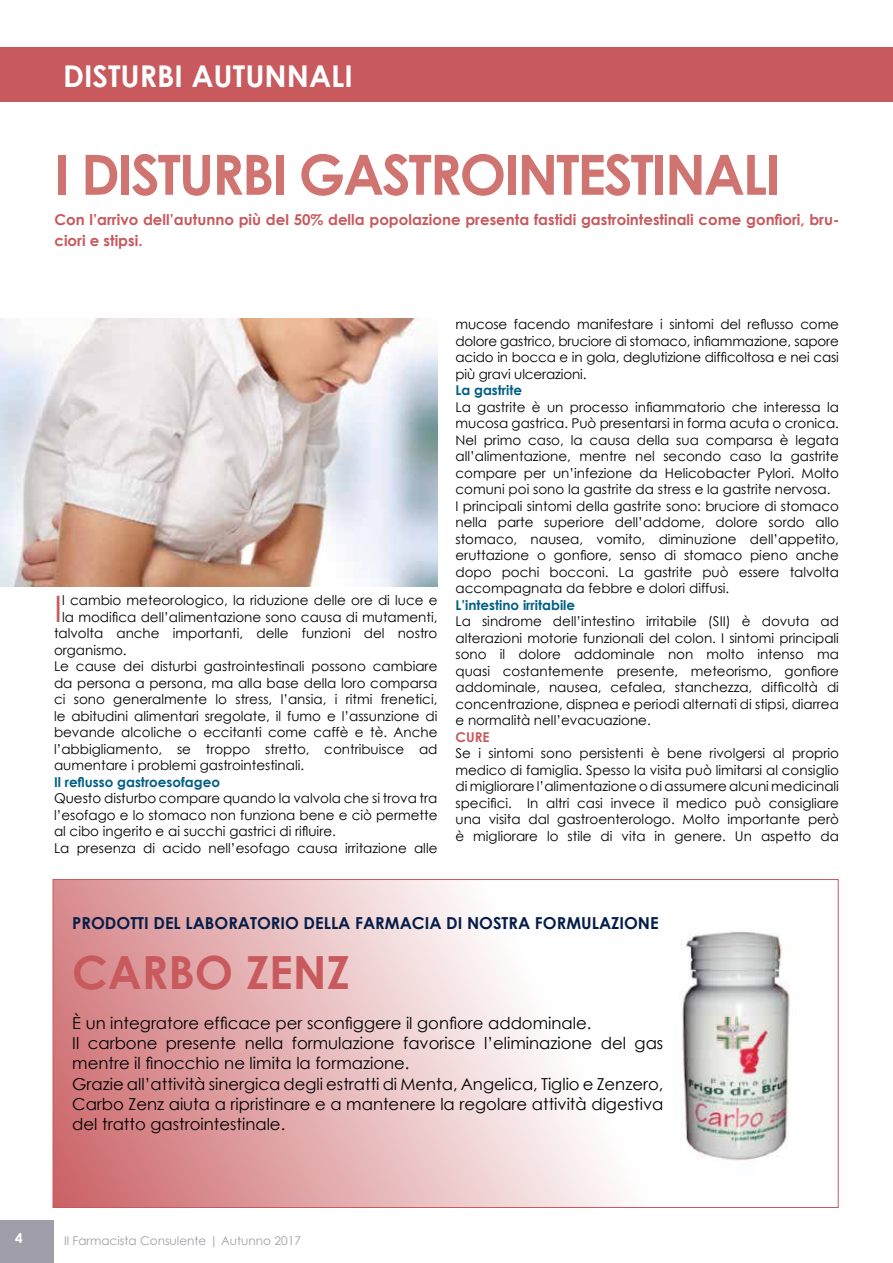
<style>
.page{position:relative;width:893px;height:1263px;background:#fff}
.page>*{position:absolute;margin:0;border:0;box-sizing:border-box;transform-origin:0 0}
.t1{font:700 55.5px "Century Gothic";letter-spacing:-.04em;color:#d07471}
.t2{font:700 45.75px "Century Gothic";color:#c8595d}
.t3{font:36.45px "Century Gothic";color:#c8595d}
.t4{font:700 30px "Century Gothic";color:#fff}
.t5{font:16.5px/20.1px "Century Gothic";color:#000}
.t6{font:700 16.5px "Century Gothic";color:#051d49}
.t7{font:700 15px/21px "Century Gothic";color:#c8595d}
.t8{font:13.5px/16.5px "Century Gothic";color:#000;text-align:justify}
.t9{font:700 13.5px "Century Gothic";color:#006085}
.t10{font:700 13.5px "Century Gothic";color:#c8595d}
.t11{font:700 13.5px "Century Gothic";color:#fff}
.t12{font:12px "Century Gothic";color:#a09ea9}
</style>
<div class="page">
<div style="left:0;top:1220px;width:54px;height:43px;background:#a09ea9"></div>
<svg style="left:55px;top:881px;width:563px;height:325px"></svg>
<div style="left:0;top:48px;width:893px;height:54px;background:#c8595d"></div>
<img style="left:0;top:319px;width:437px;height:267px">
<img style="left:681px;top:932px;width:109px;height:229px">
<h3 class="t4" style="left:63px;top:53px;width:16px">disturbi</h3>
<h3 class="t4" style="left:191px;top:53px;width:163px">AUTUNNALI</h3>
<h1 class="t1" style="left:54px;top:132px;width:727px">I DISTURBI GASTROINTESTINALI</h1>
<p class="t7" style="left:54px;top:208px;width:786px">Con l’arrivo dell’autunno più del 50% della popolazione presenta fastidi gastrointestinali come gonfiori, bru&shy;ciori e stipsi.</p>
<h3 class="t3" style="left:54px;top:583px;width:10px">I</h3>
<p class="t8" style="left:62px;top:592px;width:377px">l cambio meteorologico, la riduzione delle ore di luce e</p>
<p class="t8" style="left:62px;top:609px;width:377px">la modifica dell’alimentazione sono causa di mutamenti,</p>
<p class="t8" style="left:54px;top:625px;width:385px">talvolta anche importanti, delle funzioni del nostro</p>
<p class="t8" style="left:54px;top:642px;width:74px">organismo.</p>
<p class="t8" style="left:54px;top:658px;width:385px">Le cause dei disturbi gastrointestinali possono cambiare</p>
<p class="t8" style="left:54px;top:675px;width:385px">da persona a persona, ma alla base della loro comparsa</p>
<p class="t8" style="left:54px;top:691px;width:385px">ci sono generalmente lo stress, l’ansia, i ritmi frenetici,</p>
<p class="t8" style="left:54px;top:708px;width:385px">le abitudini alimentari sregolate, il fumo e l’assunzione di</p>
<p class="t8" style="left:54px;top:724px;width:385px">bevande alcoliche o eccitanti come caffè e tè. Anche</p>
<p class="t8" style="left:54px;top:741px;width:385px">l’abbigliamento, se troppo stretto, contribuisce ad</p>
<p class="t8" style="left:54px;top:757px;width:252px">aumentare i problemi gastrointestinali.</p>
<p class="t9" style="left:54px;top:772px;width:168px">Il reflusso gastroesofageo</p>
<p class="t8" style="left:54px;top:790px;width:385px;text-align:left">Questo disturbo compare quando la valvola che si trova tra l’esofago e lo stomaco non funziona bene e ciò permette al cibo ingerito e ai succhi gastrici di rifluire.<br>La presenza di acido nell’esofago causa irritazione alle</p>
<p class="t8" style="left:455px;top:316px;width:385px">mucose facendo manifestare i sintomi del reflusso come dolore gastrico, bruciore di stomaco, infiammazione, sapore acido in bocca e in gola, deglutizione difficoltosa e nei casi più gravi ulcerazioni.</p>
<p class="t9" style="left:455px;top:380px;width:68px">La gastrite</p>
<p class="t8" style="left:455px;top:398px;width:385px;text-align:left">La gastrite è un processo infiammatorio che interessa la mucosa gastrica. Può presentarsi in forma acuta o cronica.<br>Nel primo caso, la causa della sua comparsa è legata all’alimentazione, mentre nel secondo caso la gastrite compare per un’infezione da Helicobacter Pylori. Molto comuni poi sono la gastrite da stress e la gastrite nervosa.<br>I principali sintomi della gastrite sono: bruciore di stomaco nella parte superiore dell’addome, dolore sordo allo stomaco, nausea, vomito, diminuzione dell’appetito, eruttazione o gonfiore, senso di stomaco pieno anche dopo pochi bocconi. La gastrite può essere talvolta accompagnata da febbre e dolori diffusi.</p>
<p class="t9" style="left:455px;top:594px;width:121px">L’intestino irritabile</p>
<p class="t8" style="left:455px;top:613px;width:385px">La sindrome dell’intestino irritabile (SII) è dovuta ad alterazioni motorie funzionali del colon. I sintomi principali sono il dolore addominale non molto intenso ma quasi costantemente presente, meteorismo, gonfiore addominale, nausea, cefalea, stanchezza, difficoltà di concentrazione, dispnea e periodi alternati di stipsi, diarrea e normalità nell’evacuazione.</p>
<p class="t10" style="left:455px;top:726px;width:36px">CURE</p>
<p class="t8" style="left:455px;top:745px;width:385px">Se i sintomi sono persistenti è bene rivolgersi al proprio medico di famiglia. Spesso la visita può limitarsi al consiglio di migliorare l’alimentazione o di assumere alcuni medicinali specifici. In altri casi invece il medico può consigliare una visita dal gastroenterologo. Molto importante però è migliorare lo stile di vita in genere. Un aspetto da</p>
<p class="t6" style="left:72px;top:910px;width:588px">PRODOTTI DEL LABORATORIO DELLA FARMACIA DI NOSTRA FORMULAZIONE</p>
<h2 class="t2" style="left:72px;top:937px;width:279px">CARBO ZENZ</h2>
<p class="t5" style="left:72px;top:1013px;width:593px">È un integratore efficace per sconfiggere il gonfiore addominale.<br>Il carbone presente nella formulazione favorisce l’eliminazione del gas mentre il finocchio ne limita la formazione.<br>Grazie all’attività sinergica degli estratti di Menta, Angelica, Tiglio e Zenzero, Carbo Zenz aiuta a ripristinare e a mantenere la regolare attività digestiva del tratto gastrointestinale.</p>
<p class="t11" style="left:15px;top:1227px;width:9px">4</p>
<p class="t12" style="left:64px;top:1232px;width:238px">Il Farmacista Consulente | Autunno 2017</p>
</div>
